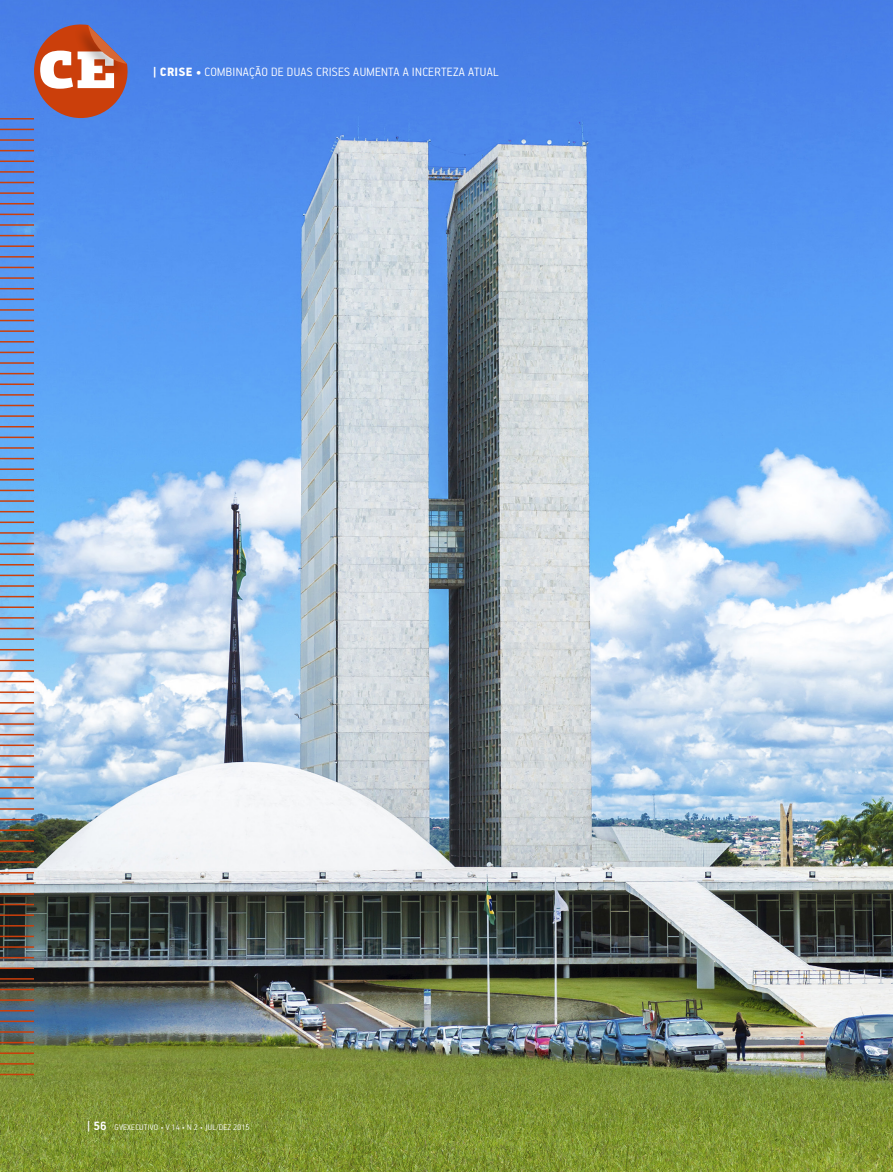
<style>
.page{position:relative;width:893px;height:1172px;background:#fff}
.page>*{position:absolute;margin:0;border:0;box-sizing:border-box;transform-origin:0 0}
.t1{font:900 52.8px "PF Agora Slab Pro";color:#fff}
.t2{font:300 13.5px "PF Handbook Pro";letter-spacing:.02em;color:#fff}
.t3{font:300 9px "PF Handbook Pro";letter-spacing:.02em;color:#fff}
.s1{font-weight:900}
.s2{font-weight:700;font-size:13.5px}
</style>
<div class="page">
<img style="left:0;top:0;width:893px;height:1171px">
<hr style="left:0;top:192px;width:34px;height:2px;background:#cb3f0b">
<hr style="left:0;top:118px;width:34px;height:1px;background:#cb3f0b">
<hr style="left:0;top:203px;width:34px;height:1px;background:#cb3f0b">
<hr style="left:0;top:129px;width:34px;height:1px;background:#cb3f0b">
<hr style="left:0;top:214px;width:34px;height:1px;background:#cb3f0b">
<hr style="left:0;top:139px;width:34px;height:2px;background:#cb3f0b">
<hr style="left:0;top:224px;width:34px;height:2px;background:#cb3f0b">
<hr style="left:0;top:150px;width:34px;height:1px;background:#cb3f0b">
<hr style="left:0;top:235px;width:34px;height:1px;background:#cb3f0b">
<hr style="left:0;top:160px;width:34px;height:2px;background:#cb3f0b">
<hr style="left:0;top:245px;width:34px;height:2px;background:#cb3f0b">
<hr style="left:0;top:171px;width:34px;height:2px;background:#cb3f0b">
<hr style="left:0;top:256px;width:34px;height:1px;background:#cb3f0b">
<hr style="left:0;top:182px;width:34px;height:1px;background:#cb3f0b">
<hr style="left:0;top:267px;width:34px;height:1px;background:#cb3f0b">
<hr style="left:0;top:277px;width:34px;height:2px;background:#cb3f0b">
<hr style="left:0;top:288px;width:34px;height:1px;background:#cb3f0b">
<hr style="left:0;top:298px;width:34px;height:2px;background:#cb3f0b">
<hr style="left:0;top:309px;width:34px;height:2px;background:#cb3f0b">
<hr style="left:0;top:320px;width:34px;height:1px;background:#cb3f0b">
<hr style="left:0;top:330px;width:34px;height:2px;background:#cb3f0b">
<hr style="left:0;top:341px;width:34px;height:1px;background:#cb3f0b">
<hr style="left:0;top:351px;width:34px;height:2px;background:#cb3f0b">
<hr style="left:0;top:362px;width:34px;height:2px;background:#cb3f0b">
<hr style="left:0;top:373px;width:34px;height:1px;background:#cb3f0b">
<hr style="left:0;top:383px;width:34px;height:2px;background:#cb3f0b">
<hr style="left:0;top:394px;width:34px;height:1px;background:#cb3f0b">
<hr style="left:0;top:405px;width:34px;height:1px;background:#cb3f0b">
<hr style="left:0;top:415px;width:34px;height:2px;background:#cb3f0b">
<hr style="left:0;top:426px;width:34px;height:1px;background:#cb3f0b">
<hr style="left:0;top:436px;width:34px;height:2px;background:#cb3f0b">
<hr style="left:0;top:447px;width:34px;height:2px;background:#cb3f0b">
<hr style="left:0;top:458px;width:34px;height:1px;background:#cb3f0b">
<hr style="left:0;top:468px;width:34px;height:2px;background:#cb3f0b">
<hr style="left:0;top:479px;width:34px;height:1px;background:#cb3f0b">
<hr style="left:0;top:489px;width:34px;height:2px;background:#cb3f0b">
<hr style="left:0;top:500px;width:34px;height:2px;background:#cb3f0b">
<hr style="left:0;top:511px;width:34px;height:1px;background:#cb3f0b">
<hr style="left:0;top:521px;width:34px;height:2px;background:#cb3f0b">
<hr style="left:0;top:532px;width:34px;height:1px;background:#cb3f0b">
<hr style="left:0;top:543px;width:34px;height:1px;background:#cb3f0b">
<hr style="left:0;top:553px;width:34px;height:2px;background:#cb3f0b">
<hr style="left:0;top:564px;width:34px;height:1px;background:#cb3f0b">
<hr style="left:0;top:574px;width:34px;height:2px;background:#cb3f0b">
<hr style="left:0;top:585px;width:34px;height:1px;background:#cb3f0b">
<hr style="left:0;top:596px;width:34px;height:1px;background:#cb3f0b">
<hr style="left:0;top:606px;width:34px;height:2px;background:#cb3f0b">
<hr style="left:0;top:617px;width:34px;height:1px;background:#cb3f0b">
<hr style="left:0;top:627px;width:34px;height:2px;background:#cb3f0b">
<hr style="left:0;top:638px;width:34px;height:2px;background:#cb3f0b">
<hr style="left:0;top:649px;width:34px;height:1px;background:#cb3f0b">
<hr style="left:0;top:659px;width:34px;height:2px;background:#cb3f0b">
<hr style="left:0;top:670px;width:34px;height:1px;background:#cb3f0b">
<hr style="left:0;top:680px;width:34px;height:2px;background:#cb3f0b">
<hr style="left:0;top:691px;width:34px;height:2px;background:#cb3f0b">
<hr style="left:0;top:702px;width:34px;height:1px;background:#cb3f0b">
<hr style="left:0;top:712px;width:34px;height:2px;background:#cb3f0b">
<hr style="left:0;top:723px;width:34px;height:1px;background:#cb3f0b">
<hr style="left:0;top:734px;width:34px;height:1px;background:#cb3f0b">
<hr style="left:0;top:744px;width:34px;height:2px;background:#cb3f0b">
<hr style="left:0;top:755px;width:34px;height:1px;background:#cb3f0b">
<hr style="left:0;top:765px;width:34px;height:2px;background:#cb3f0b">
<hr style="left:0;top:776px;width:34px;height:2px;background:#cb3f0b">
<hr style="left:0;top:787px;width:34px;height:1px;background:#cb3f0b">
<hr style="left:0;top:797px;width:34px;height:2px;background:#cb3f0b">
<hr style="left:0;top:808px;width:34px;height:1px;background:#cb3f0b">
<hr style="left:0;top:818px;width:34px;height:2px;background:#cb3f0b">
<hr style="left:0;top:829px;width:34px;height:2px;background:#cb3f0b">
<hr style="left:0;top:840px;width:34px;height:1px;background:#cb3f0b">
<hr style="left:0;top:850px;width:34px;height:2px;background:#cb3f0b">
<hr style="left:0;top:861px;width:34px;height:1px;background:#cb3f0b">
<hr style="left:0;top:872px;width:34px;height:1px;background:#cb3f0b">
<hr style="left:0;top:882px;width:34px;height:2px;background:#cb3f0b">
<hr style="left:0;top:893px;width:34px;height:1px;background:#cb3f0b">
<hr style="left:0;top:903px;width:34px;height:2px;background:#cb3f0b">
<hr style="left:0;top:914px;width:34px;height:1px;background:#cb3f0b">
<hr style="left:0;top:925px;width:34px;height:1px;background:#cb3f0b">
<hr style="left:0;top:935px;width:34px;height:2px;background:#cb3f0b">
<hr style="left:0;top:946px;width:34px;height:1px;background:#cb3f0b">
<hr style="left:0;top:956px;width:34px;height:2px;background:#cb3f0b">
<hr style="left:0;top:967px;width:34px;height:2px;background:#cb3f0b">
<hr style="left:0;top:978px;width:34px;height:1px;background:#cb3f0b">
<hr style="left:0;top:988px;width:34px;height:2px;background:#cb3f0b">
<hr style="left:0;top:999px;width:34px;height:1px;background:#cb3f0b">
<hr style="left:0;top:1010px;width:34px;height:1px;background:#cb3f0b">
<hr style="left:0;top:1020px;width:34px;height:2px;background:#cb3f0b">
<hr style="left:0;top:1031px;width:34px;height:1px;background:#cb3f0b">
<hr style="left:0;top:1041px;width:34px;height:2px;background:#cb3f0b">
<hr style="left:0;top:1052px;width:34px;height:1px;background:#cb3f0b">
<hr style="left:0;top:1063px;width:34px;height:1px;background:#cb3f0b">
<hr style="left:0;top:1073px;width:34px;height:2px;background:#cb3f0b">
<svg style="left:29px;top:23px;width:100px;height:100px;background:#9d5758"></svg>
<h1 class="t1" style="left:38px;top:34px;width:80px">CE</h1>
<p class="t2" style="left:153px;top:63px;width:347px"><span class="s1">| CRISE •</span> COMBINAÇÃO DE DUAS CRISES AUMENTA A INCERTEZA ATUAL</p>
<p class="t3" style="left:87px;top:1121px;width:164px"><span class="s2">| 56</span> GVEXECUTIVO • V 14 • N 2 • JUL/DEZ 2015</p>
</div>
